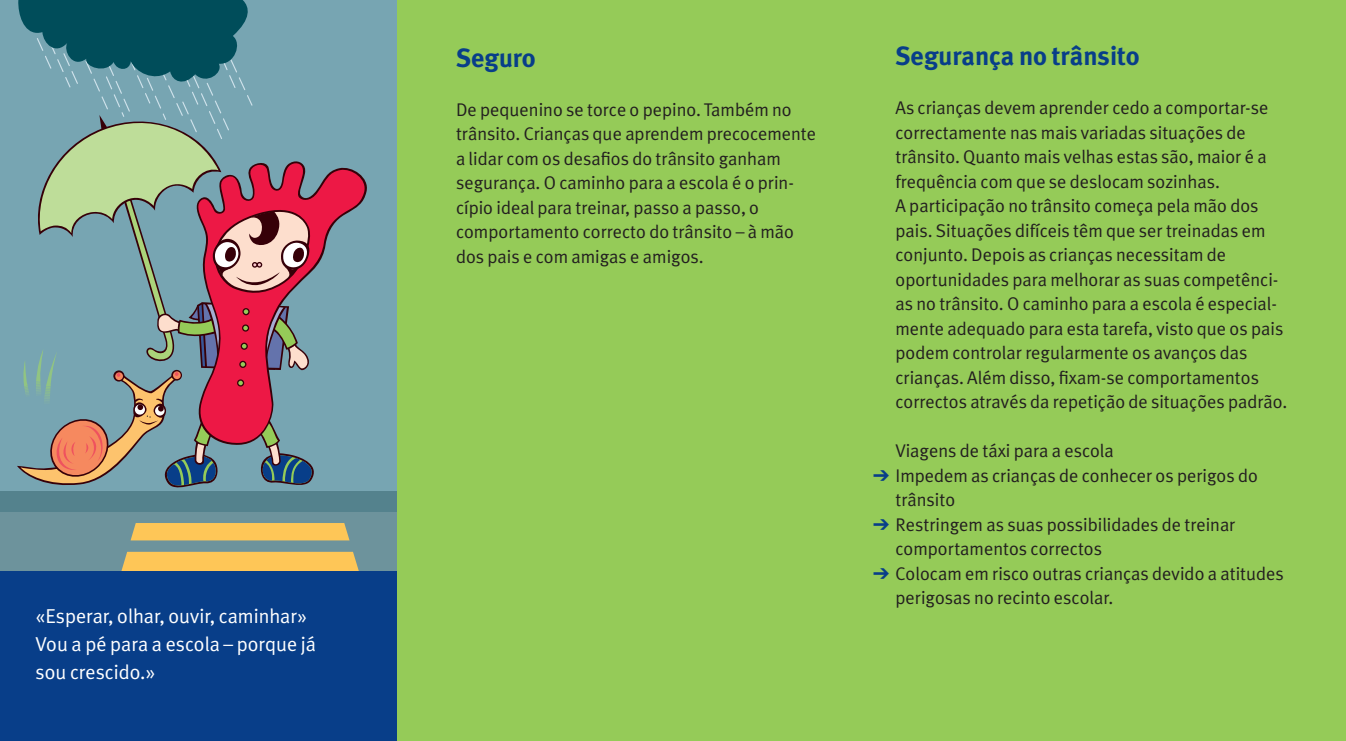
<style>
.page{position:relative;width:1346px;height:741px;background:#95cb58}
.page>*{position:absolute;margin:0;border:0;box-sizing:border-box;transform-origin:0 0}
.t1{font:700 26.25px "Meta Plus";color:#083e89}
.t2{font:20.12px/28px "Meta Plus Normal";color:#fff}
.t3{font:18.38px/24.5px "Meta Plus Normal";color:#231f20}
.s1{color:#083e89}
</style>
<div class="page">
<div style="left:0;top:570px;width:397px;height:170px;background:#083e89"></div>
<div style="left:0;top:0;width:397px;height:570px;background:#77a5b2"></div>
<svg style="left:321px;top:167px;width:46px;height:92px"></svg>
<svg style="left:17px;top:0;width:304px;height:488px"></svg>
<div style="left:0;top:491px;width:397px;height:79px;background:#54828d"></div>
<div style="left:0;top:512px;width:397px;height:58px;background:#6d939c"></div>
<div style="left:121px;top:552px;width:238px;height:18px;background:#fec657"></div>
<div style="left:131px;top:523px;width:218px;height:17px;background:#fec657"></div>
<p class="t2" style="left:36px;top:602px;width:282px">«Esperar, olhar, ouvir, caminhar»<br>Vou a pé para a escola – porque já sou crescido.»</p>
<h1 class="t1" style="left:456px;top:42px;width:81px">Seguro</h1>
<p class="t3" style="left:456px;top:97px;width:362px">De pequenino se torce o pepino. Também no trânsito. Crianças que aprendem precocemente a lidar com os desafios do trânsito ganham segurança. O caminho para a escola é o prin&shy;cípio ideal para treinar, passo a passo, o comportamento correcto do trânsito – à mão dos pais e com amigas e amigos.</p>
<h1 class="t1" style="left:895px;top:41px;width:246px">Segurança no trânsito</h1>
<p class="t3" style="left:895px;top:96px;width:393px">As crianças devem aprender cedo a comportar-se correctamente nas mais variadas situações de trânsito. Quanto mais velhas estas são, maior é a frequência com que se deslocam sozinhas.<br>A participação no trânsito começa pela mão dos pais. Situações difíceis têm que ser treinadas em conjunto. Depois as crianças necessitam de oportunidades para melhorar as suas competênci&shy;as no trânsito. O caminho para a escola é especial&shy;mente adequado para esta tarefa, visto que os pais podem controlar regularmente os avanços das crianças. Além disso, fixam-se comportamentos correctos através da repetição de situações padrão.</p>
<p class="t3" style="left:895px;top:439px;width:220px">Viagens de táxi para a escola</p>
<p class="t3" style="left:895px;top:463px;width:364px;text-indent:-22px"><span class="s1">➔</span> Impedem as crianças de conhecer os perigos do trânsito</p>
<p class="t3" style="left:895px;top:512px;width:341px;text-indent:-22px"><span class="s1">➔</span> Restringem as suas possibilidades de treinar comportamentos correctos</p>
<p class="t3" style="left:895px;top:561px;width:390px;text-indent:-22px"><span class="s1">➔</span> Colocam em risco outras crianças devido a atitudes perigosas no recinto escolar.</p>
</div>
